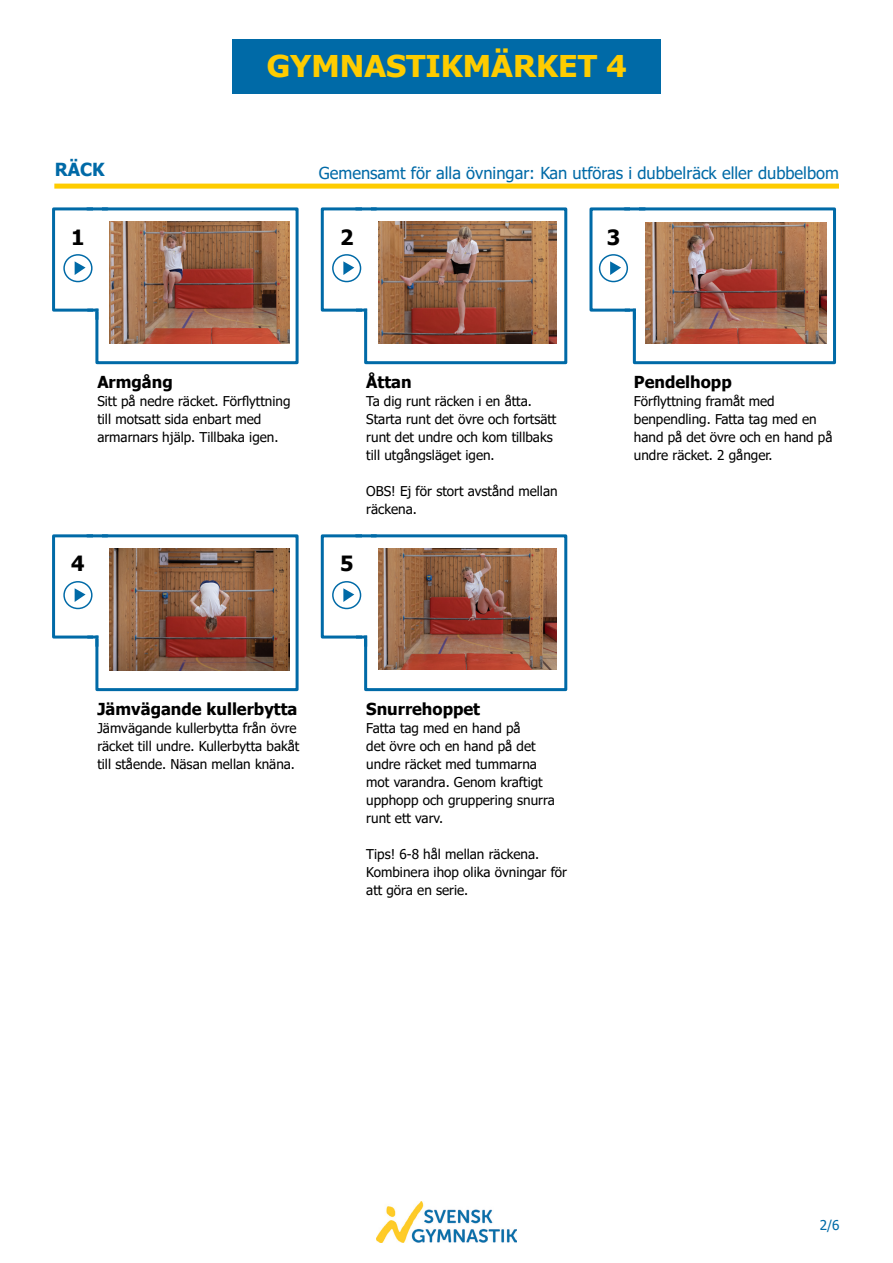
<style>
.page{position:relative;width:893px;height:1263px;background:#fff}
.page>*{position:absolute;margin:0;border:0;box-sizing:border-box;transform-origin:0 0}
.t1{font:700 30px "Tahoma";color:#fecc00;scale:1.06 1}
.t2{font:700 21px "Tahoma";color:#000}
.t3{font:700 18px "Tahoma";color:#006aa7}
.t4{font:16.5px "Tahoma";color:#006aa7}
.t5{font:700 16.5px "Tahoma";color:#000}
.t6{font:13.5px/18px "Tahoma";color:#000}
.t7{font:13.5px "Tahoma";color:#006aa7}
</style>
<div class="page">
<div style="left:232px;top:39px;width:429px;height:54px;background:#006aa7"></div>
<div style="left:54px;top:184px;width:785px;height:5px;background:#fecc00"></div>
<img style="left:109px;top:222px;width:181px;height:121px">
<img style="left:109px;top:549px;width:181px;height:121px">
<img style="left:646px;top:222px;width:180px;height:122px">
<img style="left:378px;top:222px;width:178px;height:121px">
<img style="left:378px;top:549px;width:178px;height:121px">
<img style="left:376px;top:1201px;width:141px;height:41px">
<svg style="left:64px;top:255px;width:28px;height:27px"></svg>
<div style="left:63px;top:254px;width:30px;height:28px;border:1px solid #006aa7;border-radius:50%"></div>
<svg style="left:75px;top:261px;width:11px;height:14px"></svg>
<svg style="left:64px;top:582px;width:28px;height:26px"></svg>
<div style="left:63px;top:581px;width:30px;height:28px;border:1px solid #006aa7;border-radius:50%"></div>
<svg style="left:75px;top:588px;width:11px;height:14px"></svg>
<div style="left:599px;top:254px;width:29px;height:28px;border:1px solid #006aa7;border-radius:50%"></div>
<svg style="left:610px;top:261px;width:11px;height:14px"></svg>
<svg style="left:333px;top:255px;width:28px;height:27px"></svg>
<div style="left:332px;top:254px;width:29px;height:28px;border:1px solid #006aa7;border-radius:50%"></div>
<svg style="left:343px;top:261px;width:11px;height:14px"></svg>
<div style="left:332px;top:581px;width:29px;height:28px;border:1px solid #006aa7;border-radius:50%"></div>
<svg style="left:343px;top:588px;width:11px;height:14px"></svg>
<div style="left:52px;top:207px;width:46px;height:105px;border:3px solid #006aa7"></div>
<div style="left:95px;top:207px;width:204px;height:157px;border:3px solid #006aa7"></div>
<div style="left:93px;top:207px;width:9px;height:105px;background:#fff"></div>
<hr style="left:87px;top:207px;width:20px;height:3px;background:#006aa7">
<svg style="left:87px;top:309px;width:11px;height:11px"></svg>
<div style="left:52px;top:534px;width:46px;height:104px;border:3px solid #006aa7"></div>
<div style="left:95px;top:534px;width:204px;height:157px;border:3px solid #006aa7"></div>
<div style="left:93px;top:534px;width:9px;height:104px;background:#fff"></div>
<hr style="left:87px;top:534px;width:20px;height:3px;background:#006aa7">
<svg style="left:87px;top:635px;width:11px;height:12px"></svg>
<div style="left:321px;top:207px;width:46px;height:105px;border:3px solid #006aa7"></div>
<div style="left:364px;top:207px;width:203px;height:157px;border:3px solid #006aa7"></div>
<div style="left:362px;top:207px;width:8px;height:105px;background:#fff"></div>
<hr style="left:356px;top:207px;width:20px;height:3px;background:#006aa7">
<svg style="left:356px;top:309px;width:11px;height:11px"></svg>
<div style="left:321px;top:534px;width:46px;height:104px;border:3px solid #006aa7"></div>
<div style="left:364px;top:534px;width:203px;height:157px;border:3px solid #006aa7"></div>
<div style="left:362px;top:534px;width:8px;height:104px;background:#fff"></div>
<hr style="left:356px;top:534px;width:20px;height:3px;background:#006aa7">
<svg style="left:356px;top:635px;width:11px;height:12px"></svg>
<div style="left:589px;top:207px;width:47px;height:105px;border:3px solid #006aa7"></div>
<div style="left:633px;top:207px;width:203px;height:157px;border:3px solid #006aa7"></div>
<div style="left:630px;top:207px;width:9px;height:105px;background:#fff"></div>
<hr style="left:625px;top:207px;width:20px;height:3px;background:#006aa7">
<svg style="left:625px;top:309px;width:11px;height:11px"></svg>
<h3 class="t3" style="left:55px;top:157px;width:51px">RÄCK</h3>
<h2 class="t2" style="left:71px;top:222px;width:15px">1</h2>
<h1 class="t1" style="left:267px;top:45px;width:341px">GYMNASTIKMÄRKET 4</h1>
<p class="t4" style="left:319px;top:162px;width:522px">Gemensamt för alla övningar: Kan utföras i dubbelräck eller dubbelbom</p>
<h2 class="t2" style="left:340px;top:222px;width:15px">2</h2>
<h2 class="t2" style="left:607px;top:222px;width:15px">3</h2>
<p class="t5" style="left:97px;top:370px;width:77px">Armgång</p>
<p class="t6" style="left:97px;top:392px;width:195px">Sitt på nedre räcket. Förflyttning till motsatt sida enbart med armarnars hjälp. Tillbaka igen.</p>
<h2 class="t2" style="left:71px;top:549px;width:15px">4</h2>
<p class="t5" style="left:366px;top:370px;width:47px">Åttan</p>
<p class="t6" style="left:366px;top:392px;width:192px">Ta dig runt räcken i en åtta.<br>Starta runt det övre och fortsätt runt det undre och kom tillbaks till utgångsläget igen.</p>
<p class="t6" style="left:366px;top:482px;width:193px">OBS! Ej för stort avstånd mellan räckena.</p>
<h2 class="t2" style="left:340px;top:549px;width:15px">5</h2>
<p class="t5" style="left:97px;top:697px;width:202px">Jämvägande kullerbytta</p>
<p class="t6" style="left:97px;top:719px;width:204px">Jämvägande kullerbytta från övre räcket till undre. Kullerbytta bakåt till stående. Näsan mellan knäna.</p>
<p class="t5" style="left:366px;top:697px;width:115px">Snurrehoppet</p>
<p class="t6" style="left:366px;top:719px;width:190px">Fatta tag med en hand på<br>det övre och en hand på det undre räcket med tummarna mot varandra. Genom kraftigt upphopp och gruppering snurra runt ett varv.</p>
<p class="t6" style="left:366px;top:845px;width:202px">Tips! 6-8 hål mellan räckena.<br>Kombinera ihop olika övningar för att göra en serie.</p>
<p class="t5" style="left:634px;top:371px;width:99px">Pendelhopp</p>
<p class="t6" style="left:634px;top:393px;width:200px">Förflyttning framåt med benpendling. Fatta tag med en hand på det övre och en hand på undre räcket. 2 gånger.</p>
<p class="t7" style="left:820px;top:1215px;width:21px">2/6</p>
</div>
